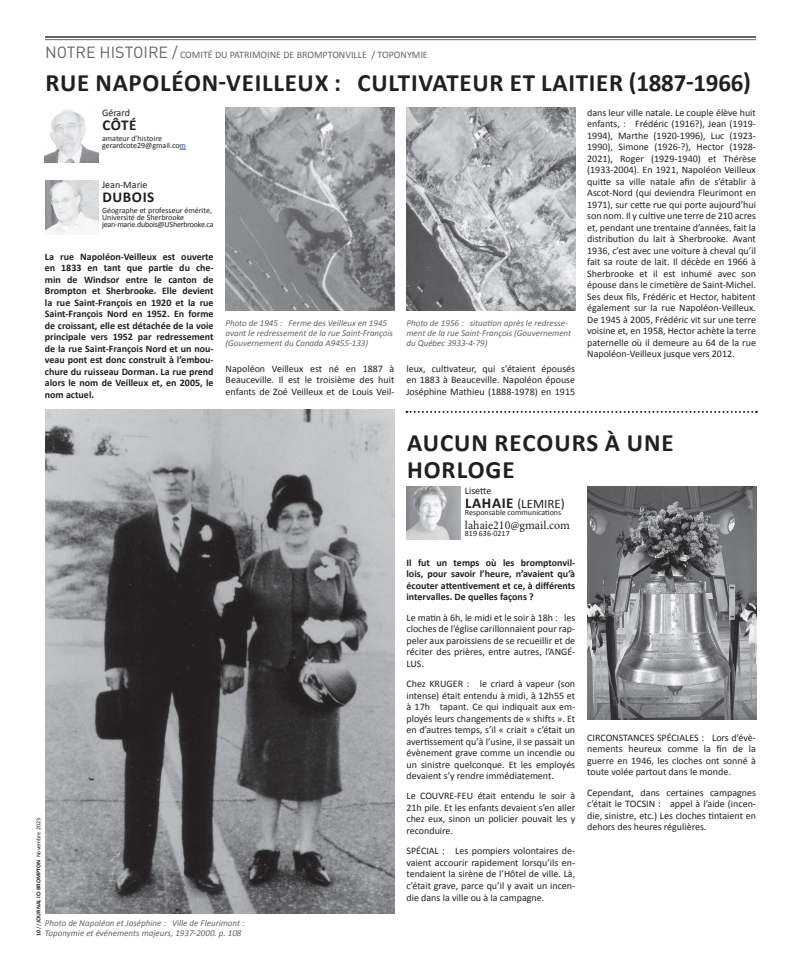
<style>
.page{position:relative;width:792px;height:972px;background:#fff}
.page>*{position:absolute;margin:0;border:0;box-sizing:border-box;transform-origin:0 0}
.t1{font:700 25px/27px "Calibri";letter-spacing:.03em;color:#231f20}
.t2{font:700 15.1px "Calibri";letter-spacing:.04em;color:#231f20}
.t3{font:13px "Calibri";color:#231f20}
.t4{font:12px "Minion Pro";color:#231f20}
.t5{font:10px/11.5px "Calibri";color:#231f20;text-align:justify}
.t6{font:700 10px/11.5px "Calibri";color:#231f20;text-align:justify}
.t7{font:10px "Calibri";color:#636666}
.t8{font:italic 9px/10px "Calibri";color:#636366}
.t9{font:8px/7px "Calibri";color:#231f20}
.t10{font:700 6px "Calibri";color:#231f20}
.s1{font-family:"DIN";font-size:16px}
.s2{color:#253f8e}
.s3{font-weight:700;font-size:15.1px}
.s4{font-weight:400}
</style>
<div class="page">
<hr style="left:45px;top:39px;width:711px;height:1px;background:#636666">
<hr style="left:45px;top:36px;width:711px;height:2px;background:#636666">
<img style="left:406px;top:486px;width:54px;height:54px">
<img style="left:45px;top:109px;width:54px;height:53px">
<img style="left:45px;top:180px;width:54px;height:54px">
<img style="left:587px;top:486px;width:169px;height:234px">
<img style="left:45px;top:409px;width:350px;height:504px">
<img style="left:226px;top:108px;width:169px;height:203px">
<img style="left:406px;top:108px;width:169px;height:203px">
<svg style="left:406px;top:411px;width:351px;height:2px"></svg>
<p class="t7" style="left:45px;top:48px;width:384px"><span class="s1">NOTRE HISTOIRE /</span> COMITÉ DU PATRIMOINE DE BROMPTONVILLE / TOPONYMIE</p>
<h1 class="t1" style="left:45px;top:68px;width:707px">RUE NAPOLÉON-VEILLEUX : CULTIVATEUR ET LAITIER (1887-1966)</h1>
<p class="t5" style="left:102px;top:106px;width:29px">Gérard</p>
<h2 class="t2" style="left:102px;top:115px;width:36px">CÔTÉ</h2>
<p class="t9" style="left:102px;top:135px;width:85px">amateur d’histoire gerardcote29@gmail.co<span class="s2">m</span></p>
<p class="t5" style="left:102px;top:178px;width:47px">Jean-Marie</p>
<h2 class="t2" style="left:102px;top:187px;width:54px">DUBOIS</h2>
<p class="t9" style="left:102px;top:207px;width:113px">Géographe et professeur émérite,<br>Université de Sherbrooke jean-marie.dubois@USherbrooke.ca</p>
<p class="t6" style="left:45px;top:250px;width:170px">La rue Napoléon-Veilleux est ouverte en 1833 en tant que partie du che&shy;min de Windsor entre le canton de Brompton et Sherbrooke. Elle devient la rue Saint-François en 1920 et la rue Saint-François Nord en 1952. En forme de croissant, elle est détachée de la voie principale vers 1952 par redressement de la rue Saint-François Nord et un nou&shy;veau pont est donc construit à l’embou&shy;chure du ruisseau Dorman. La rue prend alors le nom de Veilleux et, en 2005, le nom actuel.</p>
<p class="t8" style="left:225px;top:318px;width:169px">Photo de 1945 : Ferme des Veilleux en 1945 avant le redressement de la rue Saint-François (Gouvernement du Canada A9455-133)</p>
<p class="t8" style="left:406px;top:318px;width:166px">Photo de 1956 : situation après le redresse&shy;ment de la rue Saint-François (Gouvernement du Québec 3933-4-79)</p>
<p class="t5" style="left:226px;top:362px;width:170px">Napoléon Veilleux est né en 1887 à Beauceville. Il est le troisième des huit enfants de Zoé Veilleux et de Louis Veil-</p>
<p class="t5" style="left:406px;top:362px;width:170px">leux, cultivateur, qui s’étaient épousés en 1883 à Beauceville. Napoléon épouse Joséphine Mathieu (1888-1978) en 1915</p>
<p class="t5" style="left:587px;top:106px;width:170px">dans leur ville natale. Le couple élève huit enfants, : Frédéric (1916?), Jean (1919- 1994), Marthe (1920-1996), Luc (1923- 1990), Simone (1926-?), Hector (1928- 2021), Roger (1929-1940) et Thérèse (1933-2004). En 1921, Napoléon Veilleux quitte sa ville natale afin de s’établir à Ascot-Nord (qui deviendra Fleurimont en 1971), sur cette rue qui porte aujourd’hui son nom. Il y cultive une terre de 210 acres et, pendant une trentaine d’années, fait la distribution du lait à Sherbrooke. Avant 1936, c’est avec une voiture à cheval qu’il fait sa route de lait. Il décède en 1966 à Sherbrooke et il est inhumé avec son épouse dans le cimetière de Saint-Michel.<br>Ses deux fils, Frédéric et Hector, habitent également sur la rue Napoléon-Veilleux.<br>De 1945 à 2005, Frédéric vit sur une terre voisine et, en 1958, Hector achète la terre paternelle où il demeure au 64 de la rue Napoléon-Veilleux jusque vers 2012.</p>
<h1 class="t1" style="left:407px;top:428px;width:268px">AUCUN RECOURS À UNE<br>HORLOGE</h1>
<p class="t5" style="left:465px;top:484px;width:28px">Lisette</p>
<h3 class="t3" style="left:465px;top:495px;width:101px"><span class="s3">LAHAIE</span> (LEMIRE)</h3>
<p class="t9" style="left:465px;top:508px;width:98px">Responsable communications</p>
<p class="t4" style="left:465px;top:517px;width:107px">lahaie210@gmail.com</p>
<p class="t9" style="left:465px;top:529px;width:46px">819 636-0217</p>
<p class="t10" style="left:35px;top:936px;width:119px;rotate:-90deg">10 <span class="s4">//</span> JOURNAL ICI BROMPTON <span class="s4">Novembre 2023</span></p>
<p class="t8" style="left:45px;top:918px;width:201px">Photo de Napoléon et Joséphine : Ville de Fleurimont :<br>Toponymie et événements majeurs, 1937-2000. p. 108</p>
<p class="t6" style="left:406px;top:556px;width:170px">Il fut un temps où les bromptonvil&shy;lois, pour savoir l’heure, n’avaient qu’à écouter attentivement et ce, à différents intervalles. De quelles façons ?</p>
<p class="t5" style="left:406px;top:611px;width:170px">Le matin à 6h, le midi et le soir à 18h : les cloches de l’église carillonnaient pour rap&shy;peler aux paroissiens de se recueillir et de réciter des prières, entre autres, l’ANGÉ-LUS.</p>
<p class="t5" style="left:406px;top:677px;width:170px">Chez KRUGER : le criard à vapeur (son intense) était entendu à midi, à 12h55 et à 17h tapant. Ce qui indiquait aux em&shy;ployés leurs changements de « shifts ». Et en d’autres temps, s’il « criait » c’était un avertissement qu’à l’usine, il se passait un évènement grave comme un incendie ou un sinistre quelconque. Et les employés devaient s’y rendre immédiatement.</p>
<p class="t5" style="left:406px;top:790px;width:170px">Le COUVRE-FEU était entendu le soir à 21h pile. Et les enfants devaient s’en aller chez eux, sinon un policier pouvait les y reconduire.</p>
<p class="t5" style="left:406px;top:845px;width:170px">SPÉCIAL : Les pompiers volontaires de&shy;vaient accourir rapidement lorsqu’ils en&shy;tendaient la sirène de l’Hôtel de ville. Là, c’était grave, parce qu’il y avait un incen&shy;die dans la ville ou à la campagne.</p>
<p class="t5" style="left:587px;top:731px;width:170px">CIRCONSTANCES SPÉCIALES : Lors d’évè&shy;nements heureux comme la fin de la guerre en 1946, les cloches ont sonné à toute volée partout dans le monde.</p>
<p class="t5" style="left:587px;top:786px;width:170px">Cependant, dans certaines campagnes c’était le TOCSIN : appel à l’aide (incen&shy;die, sinistre, etc.) Les cloches tintaient en dehors des heures régulières.</p>
</div>
